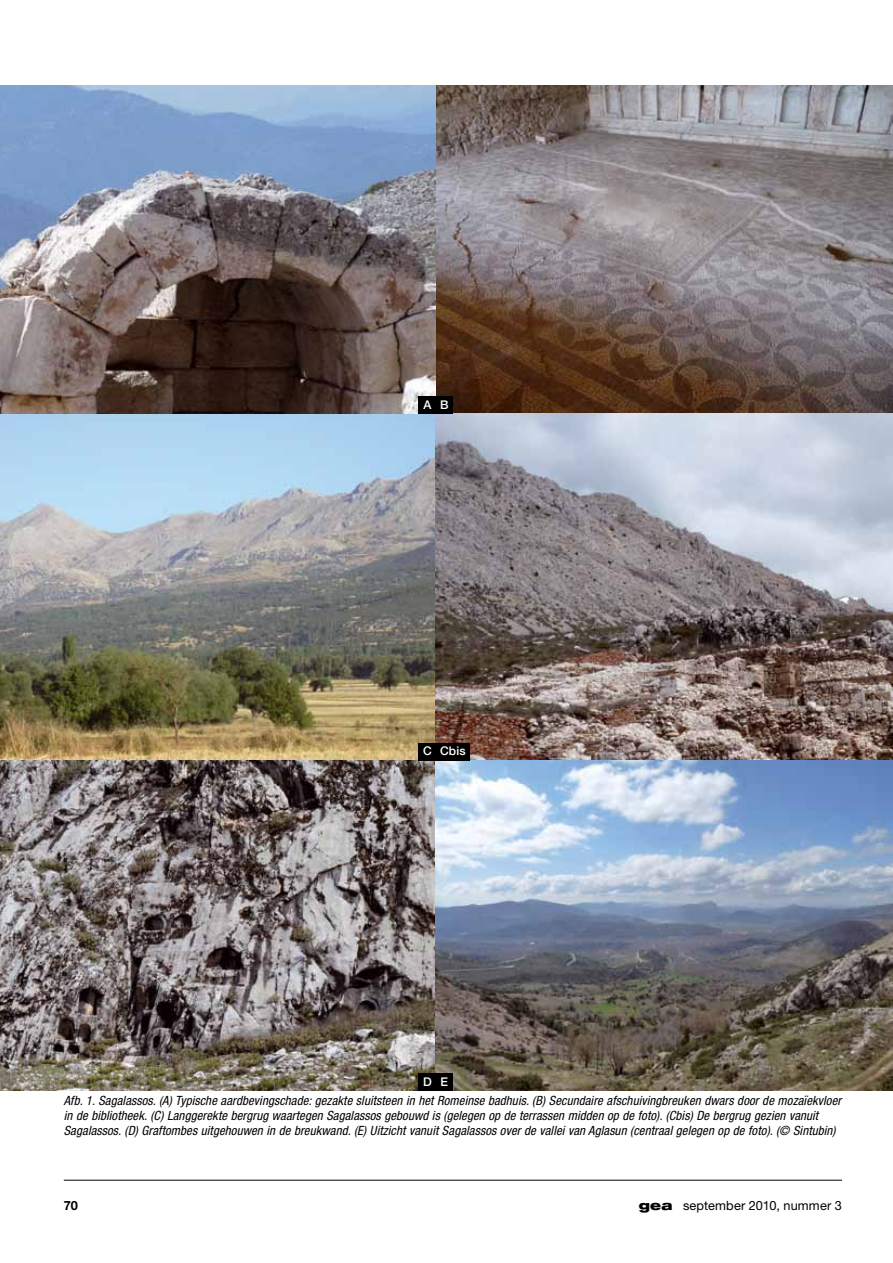
<style>
.page{position:relative;width:893px;height:1263px;background:#fff}
.page>*{position:absolute;margin:0;border:0;box-sizing:border-box;transform-origin:0 0}
.t1{font:italic condensed 12.75px/15px "Helvetica Neue";letter-spacing:.01em;color:#000}
.t2{font:12.75px "Helvetica Neue LT Pro";letter-spacing:.01em;color:#000}
.t3{font:700 12.75px "Helvetica Neue LT Pro";color:#000}
.t4{font:500 12px "Helvetica Neue LT Pro";color:#fff}
.s1{font-family:"Helvetica Neue";font-weight:900;font-stretch:expanded}
</style>
<div class="page">
<hr style="left:64px;top:1180px;width:778px;height:1px;background:#000">
<img style="left:0;top:85px;width:893px;height:1005px">
<div style="left:419px;top:397px;width:17px;height:17px;background:#000"></div>
<div style="left:419px;top:743px;width:17px;height:17px;background:#000"></div>
<div style="left:419px;top:1073px;width:17px;height:17px;background:#000"></div>
<div style="left:436px;top:397px;width:17px;height:17px;background:#000"></div>
<div style="left:436px;top:743px;width:34px;height:17px;background:#000"></div>
<div style="left:436px;top:1073px;width:17px;height:17px;background:#000"></div>
<p class="t4" style="left:423px;top:398px;width:10px">A</p>
<p class="t4" style="left:440px;top:398px;width:10px">B</p>
<p class="t4" style="left:423px;top:744px;width:10px">C</p>
<p class="t4" style="left:440px;top:744px;width:27px">Cbis</p>
<p class="t4" style="left:423px;top:1074px;width:10px">D</p>
<p class="t4" style="left:441px;top:1074px;width:9px">E</p>
<p class="t1" style="left:64px;top:1093px;width:779px">Afb. 1. Sagalassos. (A) Typische aardbevingschade: gezakte sluitsteen in het Romeinse badhuis. (B) Secundaire afschuivingbreuken dwars door de mozaïekvloer in de bibliotheek. (C) Langgerekte bergrug waartegen Sagalassos gebouwd is (gelegen op de terrassen midden op de foto). (Cbis) De bergrug gezien vanuit<br>Sagalassos. (D) Graftombes uitgehouwen in de breukwand. (E) Uitzicht vanuit Sagalassos over de vallei van Aglasun (centraal gelegen op de foto). (© Sintubin)</p>
<p class="t3" style="left:64px;top:1198px;width:16px">70</p>
<p class="t2" style="left:639px;top:1198px;width:205px"><span class="s1">gea</span> september 2010, nummer 3</p>
</div>
